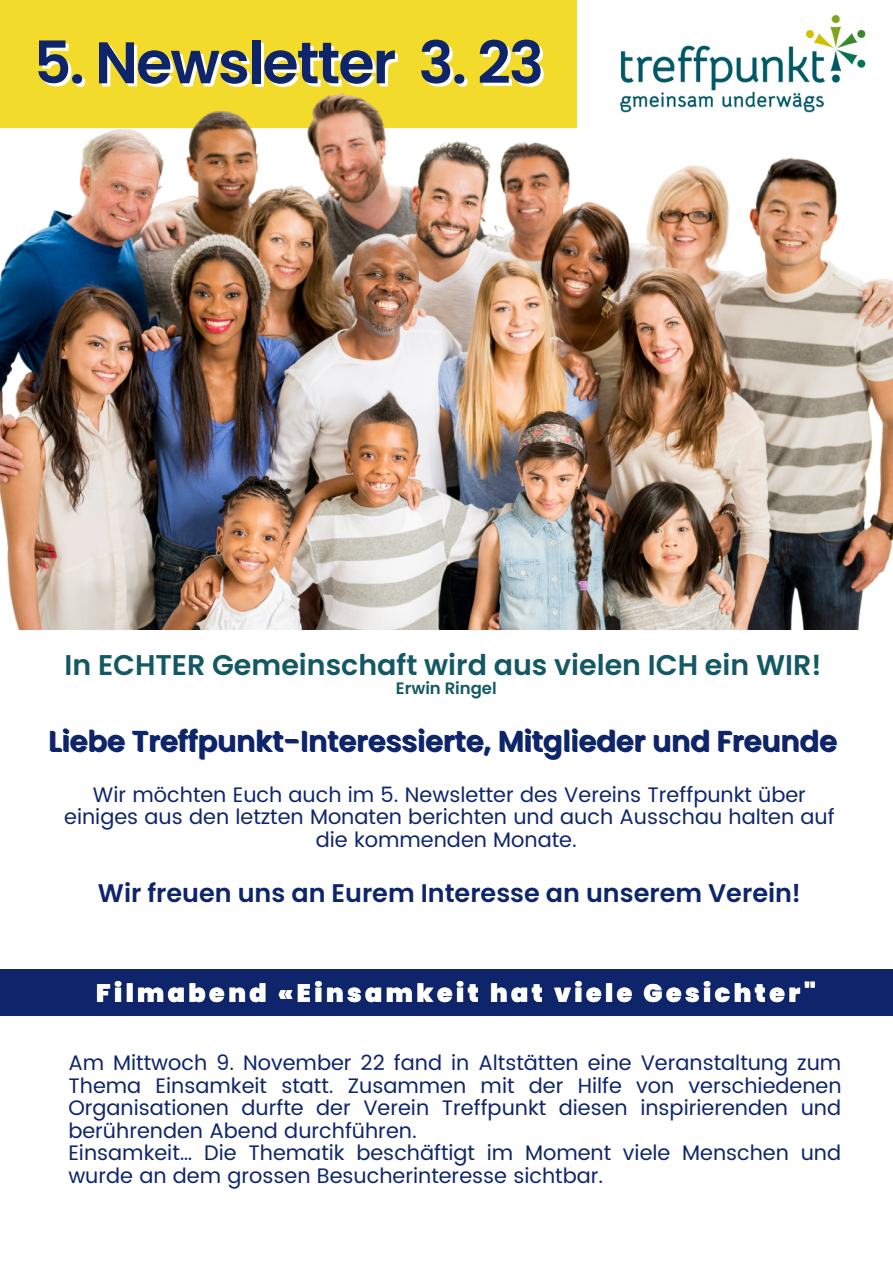
<style>
.page{position:relative;width:893px;height:1264px;background:#fff}
.page>*{position:absolute;margin:0;border:0;box-sizing:border-box;transform-origin:0 0}
.t1{font:600 58.5px "Poppins";letter-spacing:-.03em;color:#0e256b}
.t2{font:600 28.8px "Poppins";color:#0e256b}
.t3{font:600 28.5px "Poppins";color:#135963}
.t4{font:600 25.5px "Poppins";color:#0e256b}
.t5{font:900 25.35px "Poppins";letter-spacing:.135em;color:#fff}
.t6{font:21px/22.5px "Poppins";color:#0e256b;text-align:center}
.t7{font:600 16.5px "Poppins";color:#135963}
.s1{color:#fff}
</style>
<div class="page">
<div style="left:0;top:0;width:576px;height:127px;background:#f3db2c"></div>
<img style="left:620px;top:14px;width:245px;height:72px">
<img style="left:0;top:86px;width:892px;height:543px">
<div style="left:0;top:969px;width:892px;height:46px;background:#0e256b"></div>
<h1 class="t1" style="left:34px;top:22px;width:515px">5. Newsletter <span class="s1">3. 23</span></h1>
<h3 class="t3" style="left:64px;top:645px;width:758px">In ECHTER Gemeinschaft wird aus vielen ICH ein WIR!</h3>
<p class="t7" style="left:396px;top:676px;width:102px">Erwin Ringel</p>
<h2 class="t2" style="left:48px;top:720px;width:790px">Liebe Treffpunkt-Interessierte, Mitglieder und Freunde</h2>
<p class="t6" style="left:64px;top:783px;width:772px">Wir möchten Euch auch im 5. Newsletter des Vereins Treffpunkt über einiges aus den letzten Monaten berichten und auch Ausschau halten auf die kommenden Monate.</p>
<p class="t4" style="left:98px;top:875px;width:704px">Wir freuen uns an Eurem Interesse an unserem Verein!</p>
<p class="t5" style="left:96px;top:975px;width:721px">Filmabend «Einsamkeit hat viele Gesichter"</p>
<p class="t6" style="left:68px;top:1051px;width:774px;text-align:left">Am Mittwoch 9. November 22 fand in Altstätten eine Veranstaltung zum Thema Einsamkeit statt. Zusammen mit der Hilfe von verschiedenen Organisationen durfte der Verein Treffpunkt diesen inspirierenden und berührenden Abend durchführen.<br>Einsamkeit… Die Thematik beschäftigt im Moment viele Menschen und wurde an dem grossen Besucherinteresse sichtbar.</p>
</div>
